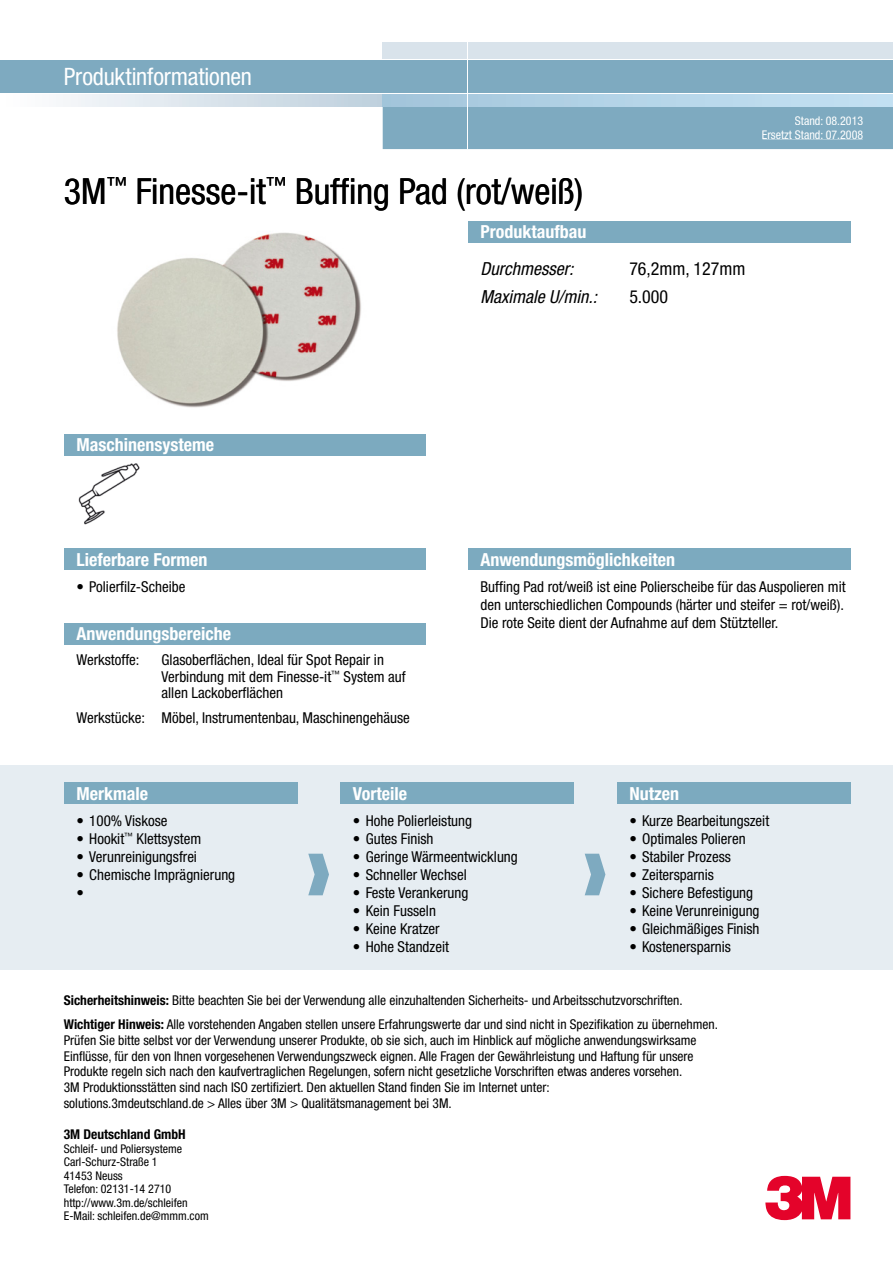
<style>
.page{position:relative;width:893px;height:1263px;background:#fff}
.page>*{position:absolute;margin:0;border:0;box-sizing:border-box;transform-origin:0 0}
.t1{font:condensed 36px "Helvetica Neue LT Pro";color:#000}
.t2{font:condensed 24px "Helvetica Neue LT Pro";letter-spacing:-.005em;color:#fff}
.t3{font:700 condensed 18px "Helvetica Neue LT Pro";color:#fff}
.t4{font:italic condensed 18px "Helvetica Neue LT Pro";color:#000}
.t5{font:condensed 18px "Helvetica Neue LT Pro";color:#000}
.t6{font:condensed 15px/18px "Helvetica Neue LT Pro";color:#000}
.t7{font:condensed 13.5px/15.8px "Helvetica Neue LT Pro";color:#000}
.t8{font:700 condensed 13.5px "Helvetica Neue LT Pro";color:#000}
.t9{font:condensed 12px/13.5px "Helvetica Neue LT Pro";color:#000}
.t10{font:condensed 12px/14.4px "Helvetica Neue LT Pro";color:#fff;text-align:right}
.s1{font-weight:700}
</style>
<div class="page">
<div style="left:0;top:60px;width:893px;height:34px;background:#7eaac0"></div>
<div style="left:383px;top:43px;width:510px;height:17px;background:#d9e3eb"></div>
<svg style="left:63px;top:94px;width:320px;height:12px;background:#d8e2ea"></svg>
<div style="left:383px;top:106px;width:510px;height:43px;background:#7eaac0"></div>
<svg style="left:383px;top:94px;width:510px;height:12px;background:#b4d3e7"></svg>
<div style="left:795px;top:116px;width:68px;height:9px;background:#7eaac0"></div>
<div style="left:762px;top:130px;width:101px;height:9px;background:#7eaac0"></div>
<hr style="left:0;top:93px;width:893px;height:1px;background:#fff">
<hr style="left:468px;top:43px;width:1px;height:106px;background:#fff">
<hr style="left:0;top:59px;width:893px;height:1px;background:#fff">
<svg style="left:765px;top:1176px;width:85px;height:44px"></svg>
<div style="left:0;top:765px;width:893px;height:204px;background:#e6edf2"></div>
<svg style="left:308px;top:854px;width:21px;height:41px"></svg>
<svg style="left:585px;top:854px;width:20px;height:41px"></svg>
<img style="left:117px;top:232px;width:244px;height:176px">
<div style="left:468px;top:221px;width:382px;height:21px;background:#7caabf"></div>
<div style="left:64px;top:434px;width:361px;height:21px;background:#7caabf"></div>
<img style="left:78px;top:463px;width:62px;height:62px">
<div style="left:64px;top:549px;width:361px;height:21px;background:#7caabf"></div>
<div style="left:468px;top:549px;width:382px;height:21px;background:#7caabf"></div>
<div style="left:64px;top:783px;width:234px;height:21px;background:#7caabf"></div>
<div style="left:340px;top:783px;width:234px;height:21px;background:#7caabf"></div>
<div style="left:617px;top:783px;width:233px;height:21px;background:#7caabf"></div>
<div style="left:64px;top:623px;width:361px;height:21px;background:#7caabf"></div>
<h2 class="t2" style="left:64px;top:62px;width:190px">Produktinformationen</h2>
<h1 class="t1" style="left:64px;top:170px;width:521px">3M<sup>™</sup> Finesse-it<sup>™</sup> Buffing Pad (rot/weiß)</h1>
<h3 class="t3" style="left:480px;top:221px;width:107px">Produktaufbau</h3>
<h3 class="t4" style="left:480px;top:258px;width:94px">Durchmesser:</h3>
<h3 class="t5" style="left:629px;top:258px;width:118px">76,2mm, 127mm</h3>
<h3 class="t4" style="left:480px;top:286px;width:118px">Maximale U/min.:</h3>
<h3 class="t5" style="left:629px;top:286px;width:40px">5.000</h3>
<p class="t10" style="left:762px;top:113px;width:103px">Stand: 08.2013<br>Ersetzt Stand: 07.2008</p>
<h3 class="t3" style="left:77px;top:434px;width:139px">Maschinensysteme</h3>
<h3 class="t3" style="left:77px;top:548px;width:132px">Lieferbare Formen</h3>
<p class="t6" style="left:77px;top:578px;width:110px">• Polierfilz-Scheibe</p>
<h3 class="t3" style="left:77px;top:623px;width:156px">Anwendungsbereiche</h3>
<p class="t6" style="left:77px;top:651px;width:64px">Werkstoffe:</p>
<p class="t6" style="left:162px;top:651px;width:246px;line-height:16.5px">Glasoberflächen, Ideal für Spot Repair in<br>Verbindung mit dem Finesse-it<sup>™</sup> System auf allen Lackoberflächen</p>
<p class="t6" style="left:77px;top:709px;width:335px">Werkstücke: Möbel, Instrumentenbau, Maschinengehäuse</p>
<h3 class="t3" style="left:480px;top:548px;width:196px">Anwendungsmöglichkeiten</h3>
<p class="t6" style="left:480px;top:578px;width:367px;text-align:justify">Buffing Pad rot/weiß ist eine Polierscheibe für das Auspolieren mit den unterschiedlichen Compounds (härter und steifer = rot/weiß).<br>Die rote Seite dient der Aufnahme auf dem Stützteller.</p>
<h3 class="t3" style="left:77px;top:782px;width:73px">Merkmale</h3>
<p class="t6" style="left:77px;top:812px;width:92px">• 100% Viskose</p>
<p class="t6" style="left:77px;top:830px;width:126px">• Hookit<sup>™</sup> Klettsystem</p>
<p class="t6" style="left:77px;top:848px;width:122px">• Verunreinigungsfrei</p>
<p class="t6" style="left:77px;top:866px;width:160px">• Chemische Imprägnierung •</p>
<h3 class="t3" style="left:353px;top:782px;width:56px">Vorteile</h3>
<p class="t6" style="left:353px;top:812px;width:121px">• Hohe Polierleistung</p>
<p class="t6" style="left:353px;top:830px;width:82px">• Gutes Finish</p>
<p class="t6" style="left:353px;top:848px;width:166px">• Geringe Wärmeentwicklung</p>
<p class="t6" style="left:353px;top:866px;width:115px">• Schneller Wechsel</p>
<p class="t6" style="left:353px;top:884px;width:117px">• Feste Verankerung</p>
<p class="t6" style="left:353px;top:902px;width:84px">• Kein Fusseln</p>
<p class="t6" style="left:353px;top:920px;width:88px">• Keine Kratzer</p>
<p class="t6" style="left:353px;top:938px;width:98px">• Hohe Standzeit</p>
<h3 class="t3" style="left:629px;top:782px;width:51px">Nutzen</h3>
<p class="t6" style="left:629px;top:812px;width:141px">• Kurze Bearbeitungszeit</p>
<p class="t6" style="left:629px;top:830px;width:118px">• Optimales Polieren</p>
<p class="t6" style="left:629px;top:848px;width:103px">• Stabiler Prozess</p>
<p class="t6" style="left:629px;top:866px;width:86px">• Zeitersparnis</p>
<p class="t6" style="left:629px;top:884px;width:125px">• Sichere Befestigung</p>
<p class="t6" style="left:629px;top:902px;width:132px">• Keine Verunreinigung</p>
<p class="t6" style="left:629px;top:920px;width:132px">• Gleichmäßiges Finish</p>
<p class="t6" style="left:629px;top:938px;width:103px">• Kostenersparnis</p>
<p class="t7" style="left:64px;top:988px;width:656px;line-height:24.3px"><span class="s1">Sicherheitshinweis:</span> Bitte beachten Sie bei der Verwendung alle einzuhaltenden Sicherheits- und Arbeitsschutzvorschriften.<br><span class="s1">Wichtiger Hinweis:</span> Alle vorstehenden Angaben stellen unsere Erfahrungswerte dar und sind nicht in Spezifikation zu übernehmen.</p>
<p class="t7" style="left:64px;top:1032px;width:634px">Prüfen Sie bitte selbst vor der Verwendung unserer Produkte, ob sie sich, auch im Hinblick auf mögliche anwendungswirksame Einflüsse, für den von Ihnen vorgesehenen Verwendungszweck eignen. Alle Fragen der Gewährleistung und Haftung für unsere Produkte regeln sich nach den kaufvertraglichen Regelungen, sofern nicht gesetzliche Vorschriften etwas anderes vorsehen.<br>3M Produktionsstätten sind nach ISO zertifiziert. Den aktuellen Stand finden Sie im Internet unter:<br>solutions.3mdeutschland.de &gt; Alles über 3M &gt; Qualitätsmanagement bei 3M.</p>
<p class="t8" style="left:64px;top:1126px;width:123px">3M Deutschland GmbH</p>
<p class="t9" style="left:64px;top:1142px;width:146px">Schleif- und Poliersysteme<br>Carl-Schurz-Straße 1<br>41453 Neuss<br>Telefon: 02131-14 2710 http://www.3m.de/schleifen<br>E-Mail: schleifen.de@mmm.com</p>
</div>
